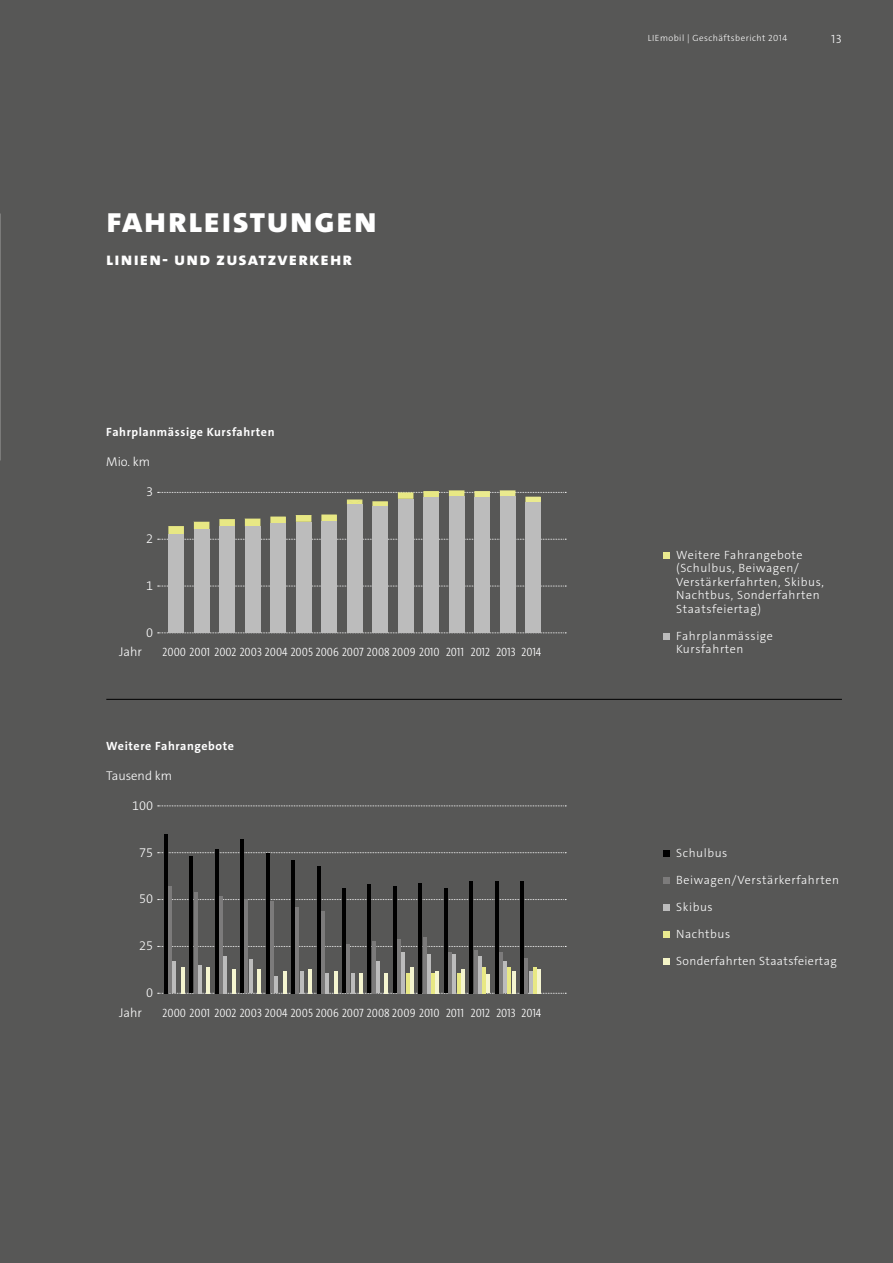
<style>
.page{position:relative;width:893px;height:1263px;background:#575756}
.page>*{position:absolute;margin:0;border:0;box-sizing:border-box;transform-origin:0 0}
.t1{font:800 36px "The Sans C4 s";letter-spacing:.03em;color:#fff}
.t2{font:800 18px "The Sans C4 s";letter-spacing:.065em;color:#fff}
.t3{font:300 12.75px "The Sans Cd LF3";color:#fff}
.t4{font:300 12.75px "The Sans C4 s";color:#fff}
.t5{font:300 12px/13.5px "The Sans C4 s";letter-spacing:.05em;color:#fff}
.t6{font:700 12px "The Sans C4 s";letter-spacing:.05em;color:#fff}
.t7{font:300 12px "The Sans C4 s";letter-spacing:.03em;color:#fff}
.t8{font:300 9px "The Sans C4 s";letter-spacing:.05em;color:#fff}
</style>
<div class="page">
<svg style="left:158px;top:586px;width:408px;height:1px"></svg>
<svg style="left:158px;top:632px;width:408px;height:1px"></svg>
<hr style="left:106px;top:699px;width:736px;height:1px;background:#000">
<svg style="left:158px;top:805px;width:408px;height:1px"></svg>
<svg style="left:158px;top:852px;width:408px;height:1px"></svg>
<svg style="left:158px;top:899px;width:408px;height:1px"></svg>
<svg style="left:158px;top:946px;width:408px;height:1px"></svg>
<svg style="left:158px;top:993px;width:408px;height:1px"></svg>
<div style="left:663px;top:552px;width:7px;height:6px;background:#eaea8f"></div>
<div style="left:663px;top:633px;width:7px;height:6px;background:#bcbcbc"></div>
<div style="left:663px;top:850px;width:7px;height:7px;background:#000"></div>
<div style="left:663px;top:877px;width:7px;height:7px;background:#7c7b7b"></div>
<div style="left:663px;top:904px;width:7px;height:7px;background:#bcbcbc"></div>
<div style="left:663px;top:931px;width:7px;height:7px;background:#eaea8f"></div>
<div style="left:663px;top:958px;width:7px;height:7px;background:#f4f4c7"></div>
<img style="left:0;top:213px;width:1px;height:248px">
<div style="left:525px;top:502px;width:16px;height:131px;background:#bcbcbc"></div>
<div style="left:500px;top:496px;width:15px;height:137px;background:#bcbcbc"></div>
<div style="left:474px;top:497px;width:16px;height:136px;background:#bcbcbc"></div>
<div style="left:449px;top:496px;width:15px;height:137px;background:#bcbcbc"></div>
<div style="left:423px;top:497px;width:16px;height:136px;background:#bcbcbc"></div>
<div style="left:398px;top:499px;width:15px;height:134px;background:#bcbcbc"></div>
<div style="left:372px;top:507px;width:16px;height:126px;background:#bcbcbc"></div>
<svg style="left:158px;top:490px;width:408px;height:17px"></svg>
<div style="left:347px;top:504px;width:15px;height:129px;background:#bcbcbc"></div>
<div style="left:321px;top:521px;width:16px;height:112px;background:#bcbcbc"></div>
<div style="left:296px;top:522px;width:15px;height:111px;background:#bcbcbc"></div>
<div style="left:270px;top:523px;width:16px;height:110px;background:#bcbcbc"></div>
<div style="left:245px;top:526px;width:15px;height:107px;background:#bcbcbc"></div>
<div style="left:219px;top:527px;width:16px;height:106px;background:#bcbcbc"></div>
<div style="left:194px;top:529px;width:15px;height:104px;background:#bcbcbc"></div>
<svg style="left:158px;top:515px;width:408px;height:25px"></svg>
<div style="left:168px;top:534px;width:16px;height:99px;background:#bcbcbc"></div>
<hr style="left:538px;top:969px;width:3px;height:24px;background:#f5f5d0">
<hr style="left:533px;top:967px;width:3px;height:26px;background:#e8e884">
<hr style="left:529px;top:971px;width:3px;height:22px;background:#bcbcbc">
<hr style="left:525px;top:958px;width:3px;height:35px;background:#7c7b7b">
<hr style="left:521px;top:881px;width:3px;height:112px;background:#000">
<hr style="left:512px;top:971px;width:3px;height:22px;background:#f5f5d0">
<hr style="left:508px;top:967px;width:3px;height:26px;background:#e8e884">
<hr style="left:504px;top:961px;width:3px;height:32px;background:#bcbcbc">
<hr style="left:499px;top:952px;width:4px;height:41px;background:#7c7b7b">
<hr style="left:495px;top:881px;width:3px;height:112px;background:#000">
<hr style="left:487px;top:974px;width:3px;height:19px;background:#f5f5d0">
<hr style="left:482px;top:967px;width:4px;height:26px;background:#e8e884">
<hr style="left:478px;top:956px;width:3px;height:37px;background:#bcbcbc">
<hr style="left:474px;top:950px;width:3px;height:43px;background:#7c7b7b">
<hr style="left:470px;top:881px;width:3px;height:112px;background:#000">
<hr style="left:461px;top:969px;width:3px;height:24px;background:#f5f5d0">
<hr style="left:457px;top:973px;width:3px;height:20px;background:#e8e884">
<hr style="left:453px;top:954px;width:3px;height:39px;background:#bcbcbc">
<hr style="left:448px;top:952px;width:4px;height:41px;background:#7c7b7b">
<hr style="left:444px;top:888px;width:3px;height:105px;background:#000">
<hr style="left:436px;top:971px;width:3px;height:22px;background:#f5f5d0">
<hr style="left:431px;top:973px;width:4px;height:20px;background:#e8e884">
<hr style="left:427px;top:954px;width:3px;height:39px;background:#bcbcbc">
<hr style="left:423px;top:937px;width:3px;height:56px;background:#7c7b7b">
<hr style="left:419px;top:883px;width:3px;height:110px;background:#000">
<hr style="left:410px;top:967px;width:3px;height:26px;background:#f5f5d0">
<hr style="left:406px;top:973px;width:3px;height:20px;background:#e8e884">
<hr style="left:402px;top:952px;width:3px;height:41px;background:#bcbcbc">
<hr style="left:398px;top:939px;width:3px;height:54px;background:#7c7b7b">
<hr style="left:393px;top:886px;width:3px;height:107px;background:#000">
<hr style="left:385px;top:973px;width:3px;height:20px;background:#f5f5d0">
<hr style="left:376px;top:961px;width:4px;height:32px;background:#bcbcbc">
<hr style="left:372px;top:941px;width:3px;height:52px;background:#7c7b7b">
<hr style="left:368px;top:884px;width:3px;height:109px;background:#000">
<hr style="left:359px;top:973px;width:4px;height:20px;background:#f5f5d0">
<hr style="left:351px;top:973px;width:3px;height:20px;background:#bcbcbc">
<hr style="left:347px;top:944px;width:3px;height:49px;background:#7c7b7b">
<hr style="left:342px;top:888px;width:4px;height:105px;background:#000">
<hr style="left:334px;top:971px;width:3px;height:22px;background:#f5f5d0">
<hr style="left:325px;top:973px;width:4px;height:20px;background:#bcbcbc">
<hr style="left:321px;top:911px;width:3px;height:82px;background:#7c7b7b">
<hr style="left:317px;top:866px;width:3px;height:127px;background:#000">
<hr style="left:308px;top:969px;width:4px;height:24px;background:#f5f5d0">
<hr style="left:300px;top:971px;width:3px;height:22px;background:#bcbcbc">
<hr style="left:296px;top:907px;width:3px;height:86px;background:#7c7b7b">
<hr style="left:291px;top:860px;width:4px;height:133px;background:#000">
<hr style="left:283px;top:971px;width:3px;height:22px;background:#f5f5d0">
<hr style="left:275px;top:976px;width:3px;height:17px;background:#bcbcbc">
<hr style="left:270px;top:901px;width:3px;height:92px;background:#7c7b7b">
<hr style="left:266px;top:853px;width:3px;height:140px;background:#000">
<hr style="left:258px;top:969px;width:3px;height:24px;background:#f5f5d0">
<hr style="left:249px;top:959px;width:3px;height:34px;background:#bcbcbc">
<hr style="left:245px;top:899px;width:3px;height:94px;background:#7c7b7b">
<hr style="left:241px;top:839px;width:3px;height:154px;background:#000">
<hr style="left:232px;top:969px;width:3px;height:24px;background:#f5f5d0">
<hr style="left:224px;top:956px;width:3px;height:37px;background:#bcbcbc">
<hr style="left:219px;top:896px;width:4px;height:97px;background:#7c7b7b">
<hr style="left:215px;top:849px;width:3px;height:144px;background:#000">
<hr style="left:207px;top:967px;width:3px;height:26px;background:#f5f5d0">
<hr style="left:198px;top:965px;width:3px;height:28px;background:#bcbcbc">
<hr style="left:194px;top:892px;width:3px;height:101px;background:#7c7b7b">
<hr style="left:190px;top:856px;width:3px;height:137px;background:#000">
<hr style="left:181px;top:967px;width:3px;height:26px;background:#f5f5d0">
<hr style="left:173px;top:961px;width:3px;height:32px;background:#bcbcbc">
<hr style="left:168px;top:886px;width:4px;height:107px;background:#7c7b7b">
<hr style="left:164px;top:834px;width:3px;height:159px;background:#000">
<h1 class="t1" style="left:106px;top:196px;width:272px">Fahrleistungen</h1>
<h2 class="t2" style="left:106px;top:247px;width:247px">Linien- und Zusatzverkehr</h2>
<p class="t6" style="left:106px;top:424px;width:170px">Fahrplanmässige Kursfahrten</p>
<p class="t4" style="left:106px;top:454px;width:45px">Mio. km</p>
<p class="t4" style="left:146px;top:484px;width:9px">3</p>
<p class="t4" style="left:146px;top:531px;width:9px">2</p>
<p class="t4" style="left:146px;top:577px;width:9px">1</p>
<p class="t4" style="left:146px;top:624px;width:9px">0</p>
<p class="t4" style="left:119px;top:644px;width:24px">Jahr</p>
<p class="t3" style="left:162px;top:644px;width:380px">2000 2001 2002 2003 2004 2005 2006 2007 2008 2009 2010 2011 2012 2013 2014</p>
<p class="t6" style="left:106px;top:738px;width:129px">Weitere Fahrangebote</p>
<p class="t4" style="left:106px;top:767px;width:67px">Tausend km</p>
<p class="t4" style="left:132px;top:797px;width:23px">100</p>
<p class="t4" style="left:139px;top:844px;width:16px">75</p>
<p class="t4" style="left:139px;top:891px;width:16px">50</p>
<p class="t4" style="left:139px;top:938px;width:16px">25</p>
<p class="t4" style="left:146px;top:985px;width:9px">0</p>
<p class="t4" style="left:119px;top:1004px;width:24px">Jahr</p>
<p class="t3" style="left:162px;top:1004px;width:380px">2000 2001 2002 2003 2004 2005 2006 2007 2008 2009 2010 2011 2012 2013 2014</p>
<p class="t8" style="left:648px;top:32px;width:141px">LIEmobil | Geschäftsbericht 2014</p>
<p class="t5" style="left:831px;top:32px;width:12px">13</p>
<p class="t5" style="left:676px;top:548px;width:149px">Weitere Fahrangebote (Schulbus, Beiwagen/<br>Verstärkerfahrten, Skibus,<br>Nachtbus, Sonderfahrten<br>Staatsfeiertag)</p>
<p class="t5" style="left:676px;top:629px;width:98px">Fahrplanmässige<br>Kursfahrten</p>
<p class="t5" style="left:676px;top:846px;width:53px">Schulbus</p>
<p class="t5" style="left:676px;top:873px;width:164px">Beiwagen/Verstärkerfahrten</p>
<p class="t5" style="left:676px;top:900px;width:38px">Skibus</p>
<p class="t5" style="left:676px;top:927px;width:56px">Nachtbus</p>
<p class="t7" style="left:676px;top:953px;width:162px">Sonderfahrten Staatsfeiertag</p>
</div>
